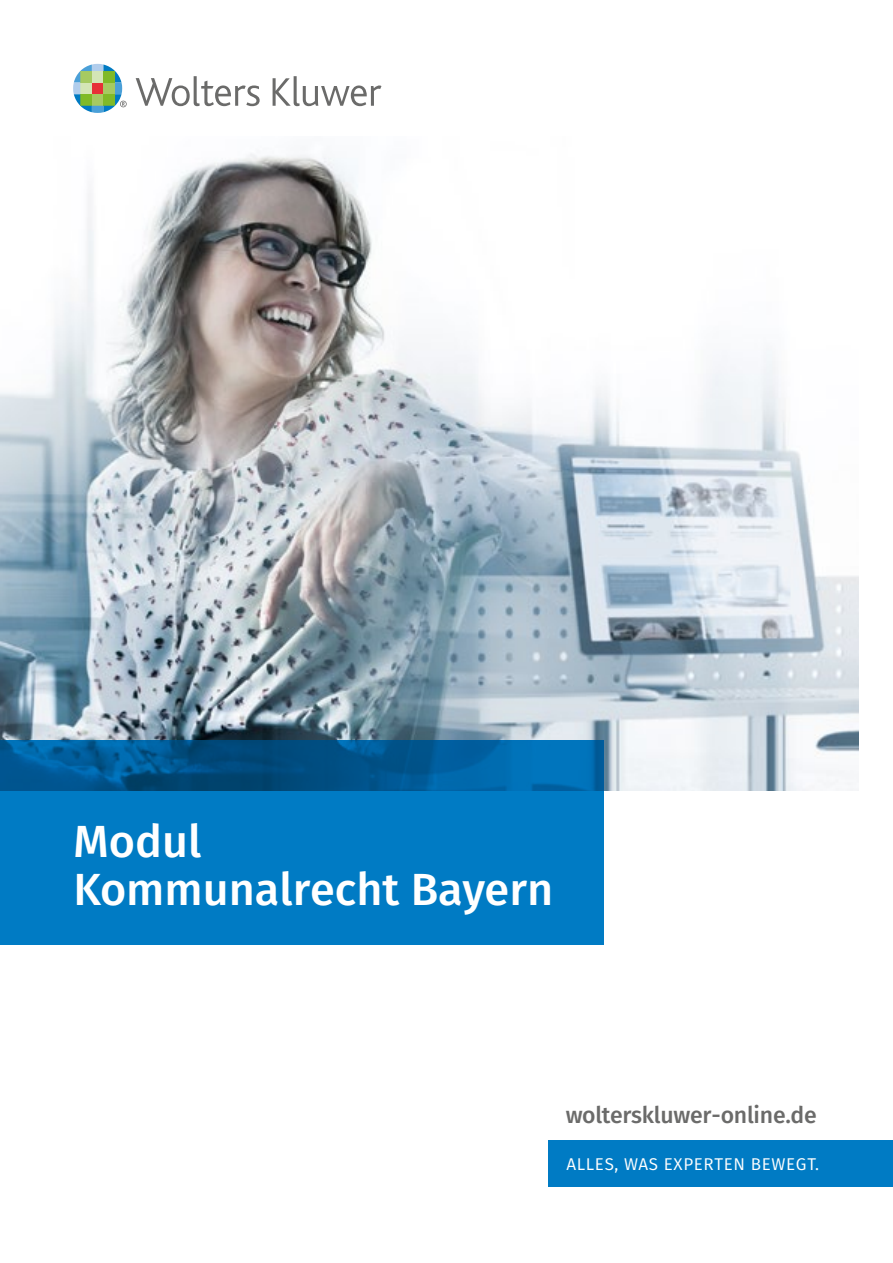
<style>
.page{position:relative;width:893px;height:1263px;background:#fff}
.page>*{position:absolute;margin:0;border:0;box-sizing:border-box;transform-origin:0 0}
.t1{font:500 45px/48px "Fira Sans";color:#fff}
.t2{font:500 22.95px "Fira Sans";letter-spacing:-.01em;color:#6b6b6a}
.t3{font:17.1px "Fira Sans";letter-spacing:.04em;color:#fff}
</style>
<div class="page">
<img style="left:0;top:153px;width:859px;height:638px">
<div style="left:549px;top:1140px;width:344px;height:47px;background:#007bc4"></div>
<svg style="left:136px;top:76px;width:124px;height:30px"></svg>
<svg style="left:273px;top:76px;width:108px;height:30px"></svg>
<svg style="left:73px;top:64px;width:54px;height:49px"></svg>
<svg style="left:0;top:740px;width:604px;height:204px;background:#0072b8"></svg>
<h1 class="t1" style="left:73px;top:815px;width:481px">Modul<br>Kommunalrecht Bayern</h1>
<h2 class="t2" style="left:566px;top:1096px;width:253px">wolterskluwer-online.de</h2>
<p class="t3" style="left:566px;top:1151px;width:254px">ALLES, WAS EXPERTEN BEWEGT.</p>
</div>
